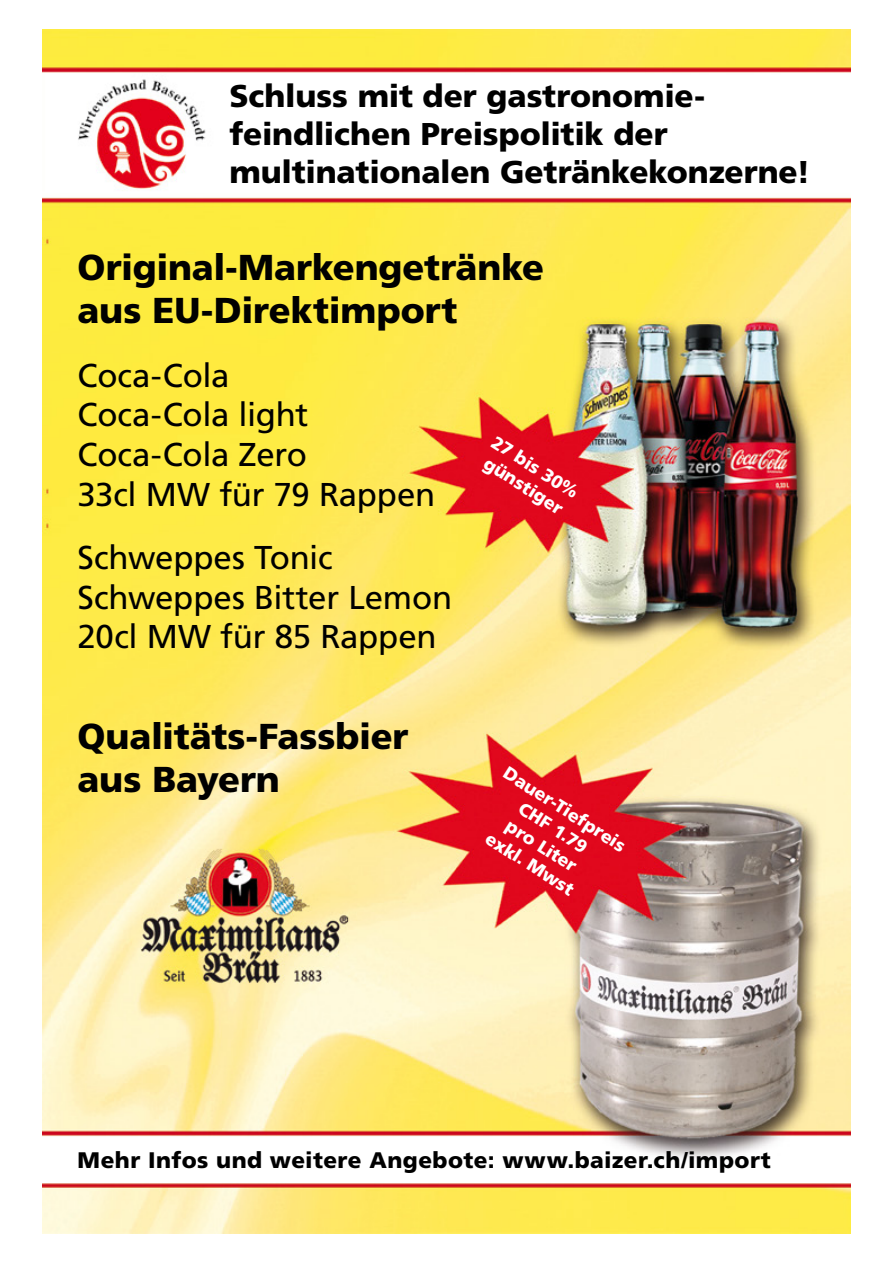
<style>
.page{position:relative;width:893px;height:1263px;background:#fff}
.page>*{position:absolute;margin:0;border:0;box-sizing:border-box;transform-origin:0 0}
.t1{font:900 36px/43.2px "Frutiger";letter-spacing:-.005em;color:#000}
.t2{font:33px/39.6px "Frutiger";letter-spacing:-.01em;color:#000}
.t3{font:900 31.5px/37.8px "Frutiger";letter-spacing:-.005em;color:#000}
.t4{font:900 22.5px "Frutiger";letter-spacing:.02em;color:#000}
.t5{font:900 18px/21.6px "Frutiger";color:#fff;text-align:center}
</style>
<div class="page">
<img style="left:43px;top:30px;width:807px;height:1203px">
<p class="t3" style="left:229px;top:77px;width:582px">Schluss mit der gastronomie&shy;feindlichen Preispolitik der multinationalen Getränkekonzerne!</p>
<p class="t1" style="left:78px;top:245px;width:468px">Original-Markengetränke aus EU-Direktimport</p>
<p class="t2" style="left:78px;top:355px;width:359px">Coca-Cola<br>Coca-Cola light<br>Coca-Cola Zero<br>33cl MW für 79 Rappen</p>
<p class="t2" style="left:78px;top:538px;width:376px">Schweppes Tonic<br>Schweppes Bitter Lemon<br>20cl MW für 85 Rappen</p>
<p class="t5" style="left:500px;top:431px;width:101px;text-align:left;rotate:33deg">27 bis 30% günstiger</p>
<p class="t1" style="left:78px;top:714px;width:332px">Qualitäts-Fassbier aus Bayern</p>
<p class="t5" style="left:512px;top:761px;width:143px;rotate:33deg">Dauer-Tiefpreis<br>CHF 1.79<br>pro Liter<br>exkl. Mwst</p>
<p class="t4" style="left:78px;top:1146px;width:695px">Mehr Infos und weitere Angebote: www.baizer.ch/import</p>
</div>
